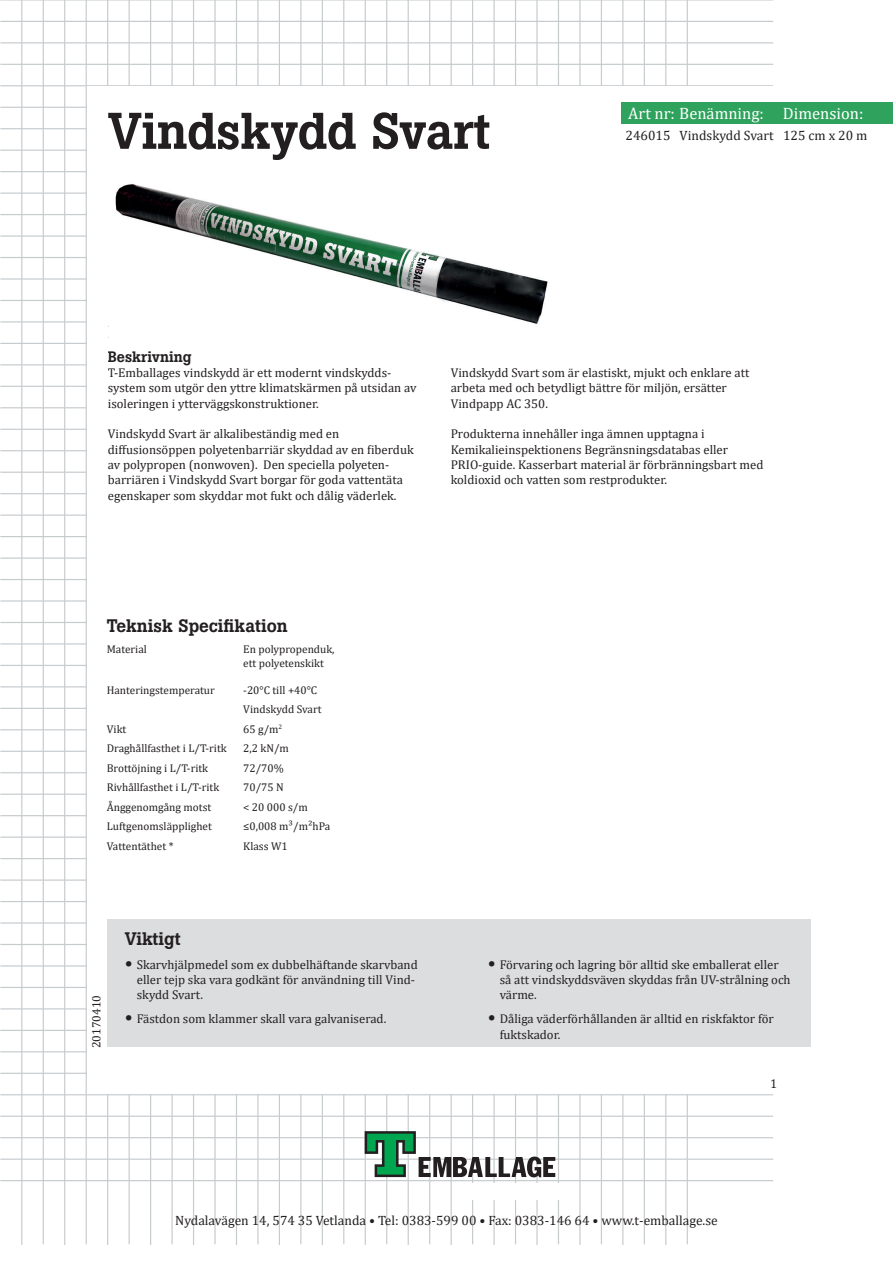
<style>
.page{position:relative;width:893px;height:1263px;background:#fff}
.page>*{position:absolute;margin:0;border:0;box-sizing:border-box;transform-origin:0 0}
.t1{font:500 51px "Boton";letter-spacing:-.01em;color:#231f20}
.t2{font:500 18px "Boton";color:#231f20}
.t3{font:16.5px "Cambria";color:#fff}
.t4{font:500 15px "Boton";color:#231f20}
.t5{font:13.5px "Cambria";color:#231f20}
.t6{font:12.75px/15.3px "Cambria";color:#231f20}
.t7{font:12px "Cambria";color:#231f20}
.t8{font:11.25px/13.5px "Cambria";color:#231f20}
.s1{font-size:18px}
</style>
<div class="page">
<hr style="left:21px;top:0;width:1px;height:1245px;background:#c6cbce">
<hr style="left:43px;top:0;width:1px;height:1244px;background:#c6cbce">
<hr style="left:64px;top:0;width:1px;height:1245px;background:#c6cbce">
<hr style="left:86px;top:0;width:1px;height:1244px;background:#c6cbce">
<hr style="left:107px;top:0;width:1px;height:1245px;background:#c6cbce">
<hr style="left:129px;top:0;width:1px;height:1244px;background:#c6cbce">
<hr style="left:150px;top:0;width:1px;height:1245px;background:#c6cbce">
<hr style="left:171px;top:0;width:2px;height:1244px;background:#c6cbce">
<hr style="left:193px;top:0;width:1px;height:1245px;background:#c6cbce">
<hr style="left:214px;top:0;width:2px;height:1244px;background:#c6cbce">
<hr style="left:236px;top:0;width:1px;height:1245px;background:#c6cbce">
<hr style="left:257px;top:0;width:2px;height:1244px;background:#c6cbce">
<hr style="left:279px;top:0;width:1px;height:1245px;background:#c6cbce">
<hr style="left:300px;top:0;width:1px;height:1244px;background:#c6cbce">
<hr style="left:322px;top:0;width:1px;height:1245px;background:#c6cbce">
<hr style="left:343px;top:0;width:1px;height:1244px;background:#c6cbce">
<hr style="left:365px;top:0;width:1px;height:1245px;background:#c6cbce">
<hr style="left:386px;top:0;width:1px;height:1244px;background:#c6cbce">
<hr style="left:408px;top:0;width:1px;height:1245px;background:#c6cbce">
<hr style="left:429px;top:0;width:1px;height:1244px;background:#c6cbce">
<hr style="left:451px;top:0;width:1px;height:1245px;background:#c6cbce">
<hr style="left:472px;top:0;width:1px;height:1244px;background:#c6cbce">
<hr style="left:493px;top:0;width:2px;height:1245px;background:#c6cbce">
<hr style="left:515px;top:0;width:1px;height:1244px;background:#c6cbce">
<hr style="left:536px;top:0;width:2px;height:1245px;background:#c6cbce">
<hr style="left:558px;top:0;width:1px;height:1244px;background:#c6cbce">
<hr style="left:579px;top:0;width:1px;height:1245px;background:#c6cbce">
<hr style="left:601px;top:0;width:1px;height:1244px;background:#c6cbce">
<hr style="left:622px;top:0;width:1px;height:1245px;background:#c6cbce">
<hr style="left:644px;top:0;width:1px;height:1244px;background:#c6cbce">
<hr style="left:665px;top:0;width:1px;height:1245px;background:#c6cbce">
<hr style="left:687px;top:0;width:1px;height:1244px;background:#c6cbce">
<hr style="left:0;top:0;width:773px;height:1px;background:#c6cbce">
<hr style="left:0;top:21px;width:773px;height:1px;background:#c6cbce">
<hr style="left:0;top:42px;width:773px;height:1px;background:#c6cbce">
<hr style="left:0;top:64px;width:773px;height:1px;background:#c6cbce">
<hr style="left:0;top:85px;width:773px;height:1px;background:#c6cbce">
<hr style="left:0;top:107px;width:773px;height:1px;background:#c6cbce">
<hr style="left:0;top:128px;width:773px;height:1px;background:#c6cbce">
<hr style="left:0;top:150px;width:773px;height:1px;background:#c6cbce">
<hr style="left:0;top:171px;width:773px;height:1px;background:#c6cbce">
<hr style="left:0;top:193px;width:773px;height:1px;background:#c6cbce">
<hr style="left:0;top:214px;width:773px;height:1px;background:#c6cbce">
<hr style="left:0;top:235px;width:773px;height:2px;background:#c6cbce">
<hr style="left:0;top:257px;width:773px;height:1px;background:#c6cbce">
<hr style="left:0;top:278px;width:773px;height:2px;background:#c6cbce">
<hr style="left:0;top:300px;width:773px;height:1px;background:#c6cbce">
<hr style="left:0;top:321px;width:773px;height:1px;background:#c6cbce">
<hr style="left:0;top:343px;width:773px;height:1px;background:#c6cbce">
<hr style="left:0;top:364px;width:773px;height:1px;background:#c6cbce">
<hr style="left:0;top:386px;width:773px;height:1px;background:#c6cbce">
<hr style="left:0;top:407px;width:773px;height:1px;background:#c6cbce">
<hr style="left:0;top:429px;width:773px;height:1px;background:#c6cbce">
<hr style="left:0;top:450px;width:773px;height:1px;background:#c6cbce">
<hr style="left:0;top:472px;width:773px;height:1px;background:#c6cbce">
<hr style="left:0;top:493px;width:773px;height:1px;background:#c6cbce">
<hr style="left:0;top:514px;width:773px;height:2px;background:#c6cbce">
<hr style="left:0;top:536px;width:773px;height:1px;background:#c6cbce">
<hr style="left:0;top:557px;width:773px;height:2px;background:#c6cbce">
<hr style="left:0;top:579px;width:773px;height:1px;background:#c6cbce">
<hr style="left:0;top:600px;width:773px;height:2px;background:#c6cbce">
<hr style="left:0;top:622px;width:773px;height:1px;background:#c6cbce">
<hr style="left:0;top:643px;width:773px;height:1px;background:#c6cbce">
<hr style="left:0;top:665px;width:773px;height:1px;background:#c6cbce">
<hr style="left:0;top:686px;width:773px;height:1px;background:#c6cbce">
<hr style="left:0;top:708px;width:773px;height:1px;background:#c6cbce">
<hr style="left:0;top:729px;width:773px;height:1px;background:#c6cbce">
<hr style="left:0;top:751px;width:773px;height:1px;background:#c6cbce">
<hr style="left:0;top:772px;width:773px;height:1px;background:#c6cbce">
<hr style="left:0;top:794px;width:773px;height:1px;background:#c6cbce">
<hr style="left:0;top:815px;width:773px;height:1px;background:#c6cbce">
<hr style="left:0;top:836px;width:773px;height:2px;background:#c6cbce">
<hr style="left:0;top:858px;width:773px;height:1px;background:#c6cbce">
<hr style="left:0;top:879px;width:773px;height:2px;background:#c6cbce">
<hr style="left:0;top:901px;width:773px;height:1px;background:#c6cbce">
<hr style="left:0;top:922px;width:773px;height:2px;background:#c6cbce">
<hr style="left:0;top:944px;width:773px;height:1px;background:#c6cbce">
<hr style="left:0;top:965px;width:773px;height:1px;background:#c6cbce">
<hr style="left:0;top:987px;width:773px;height:1px;background:#c6cbce">
<hr style="left:0;top:1008px;width:773px;height:1px;background:#c6cbce">
<hr style="left:0;top:1030px;width:773px;height:1px;background:#c6cbce">
<hr style="left:0;top:1051px;width:773px;height:1px;background:#c6cbce">
<hr style="left:0;top:1073px;width:773px;height:1px;background:#c6cbce">
<hr style="left:0;top:1094px;width:773px;height:1px;background:#c6cbce">
<hr style="left:0;top:1116px;width:773px;height:1px;background:#c6cbce">
<hr style="left:0;top:1137px;width:773px;height:1px;background:#c6cbce">
<hr style="left:0;top:1158px;width:773px;height:2px;background:#c6cbce">
<hr style="left:0;top:1180px;width:773px;height:1px;background:#c6cbce">
<div style="left:87px;top:86px;width:806px;height:1008px;background:#fff"></div>
<svg style="left:365px;top:1131px;width:190px;height:46px"></svg>
<div style="left:622px;top:102px;width:271px;height:21px;background:#2fa35d"></div>
<div style="left:108px;top:919px;width:703px;height:128px;background:#dcdddf"></div>
<div style="left:452px;top:1183px;width:110px;height:16px;background:#fff"></div>
<img style="left:115px;top:184px;width:433px;height:140px">
<h1 class="t1" style="left:108px;top:102px;width:384px">Vindskydd Svart</h1>
<p class="t3" style="left:628px;top:104px;width:237px">Art nr: Benämning: Dimension:</p>
<p class="t5" style="left:626px;top:128px;width:243px">246015 Vindskydd Svart 125 cm x 20 m</p>
<p class="t4" style="left:108px;top:348px;width:85px">Beskrivning</p>
<p class="t6" style="left:108px;top:365px;width:310px">T-Emballages vindskydd är ett modernt vindskydds&shy;system som utgör den yttre klimatskärmen på utsidan av isoleringen i ytterväggskonstruktioner.</p>
<p class="t6" style="left:108px;top:426px;width:307px">Vindskydd Svart är alkalibeständig med en diffusionsöppen polyetenbarriär skyddad av en fiberduk av polypropen (nonwoven). Den speciella polyeten&shy;barriären i Vindskydd Svart borgar för goda vattentäta egenskaper som skyddar mot fukt och dålig väderlek.</p>
<p class="t6" style="left:451px;top:365px;width:300px">Vindskydd Svart som är elastiskt, mjukt och enklare att arbeta med och betydligt bättre för miljön, ersätter<br>Vindpapp AC 350.</p>
<p class="t6" style="left:451px;top:426px;width:314px">Produkterna innehåller inga ämnen upptagna i Kemikalieinspektionens Begränsningsdatabas eller PRIO-guide. Kasserbart material är förbränningsbart med koldioxid och vatten som restprodukter.</p>
<h2 class="t2" style="left:107px;top:616px;width:182px">Teknisk Specifikation</h2>
<p class="t8" style="left:107px;top:642px;width:42px">Material</p>
<p class="t8" style="left:243px;top:642px;width:93px">En polypropenduk, ett polyetenskikt</p>
<p class="t8" style="left:107px;top:683px;width:110px">Hanteringstemperatur</p>
<p class="t8" style="left:243px;top:680px;width:80px;line-height:19.5px">-20°C till +40°C<br>Vindskydd Svart</p>
<p class="t8" style="left:107px;top:722px;width:21px">Vikt</p>
<p class="t8" style="left:243px;top:722px;width:41px">65 g/m<sup>2</sup></p>
<p class="t8" style="left:107px;top:741px;width:121px">Draghållfasthet i L/T-ritk</p>
<p class="t8" style="left:243px;top:741px;width:47px">2,2 kN/m</p>
<p class="t8" style="left:107px;top:761px;width:103px">Brottöjning i L/T-ritk</p>
<p class="t8" style="left:243px;top:761px;width:42px">72/70%</p>
<p class="t8" style="left:107px;top:780px;width:114px">Rivhållfasthet i L/T-ritk</p>
<p class="t8" style="left:243px;top:780px;width:42px">70/75 N</p>
<p class="t8" style="left:107px;top:800px;width:106px">Ånggenomgång motst</p>
<p class="t8" style="left:243px;top:800px;width:66px">&lt; 20 000 s/m</p>
<p class="t8" style="left:107px;top:819px;width:107px">Luftgenomsläpplighet</p>
<p class="t8" style="left:243px;top:819px;width:89px">≤0,008 m³/m²hPa</p>
<p class="t8" style="left:107px;top:839px;width:68px">Vattentäthet *</p>
<p class="t8" style="left:243px;top:839px;width:46px">Klass W1</p>
<p class="t7" style="left:89px;top:1048px;width:55px;rotate:-90deg">20170410</p>
<h2 class="t2" style="left:125px;top:928px;width:57px">Viktigt</h2>
<p class="t6" style="left:137px;top:957px;width:282px;text-indent:-12px"><span class="s1">•</span> Skarvhjälpmedel som ex dubbelhäftande skarvband eller tejp ska vara godkänt för användning till Vind&shy;skydd Svart.</p>
<p class="t6" style="left:125px;top:1011px;width:263px"><span class="s1">•</span> Fästdon som klammer skall vara galvaniserad.</p>
<p class="t6" style="left:500px;top:957px;width:292px;text-indent:-12px"><span class="s1">•</span> Förvaring och lagring bör alltid ske emballerat eller så att vindskyddsväven skyddas från UV-strålning och värme.</p>
<p class="t6" style="left:500px;top:1011px;width:276px;text-indent:-12px"><span class="s1">•</span> Dåliga väderförhållanden är alltid en riskfaktor för fuktskador.</p>
<p class="t6" style="left:770px;top:1076px;width:9px">1</p>
<p class="t5" style="left:175px;top:1212px;width:544px">Nydalavägen 14, 574 35 Vetlanda • Tel: 0383-599 00 • Fax: 0383-146 64 • www.t-emballage.se</p>
</div>
